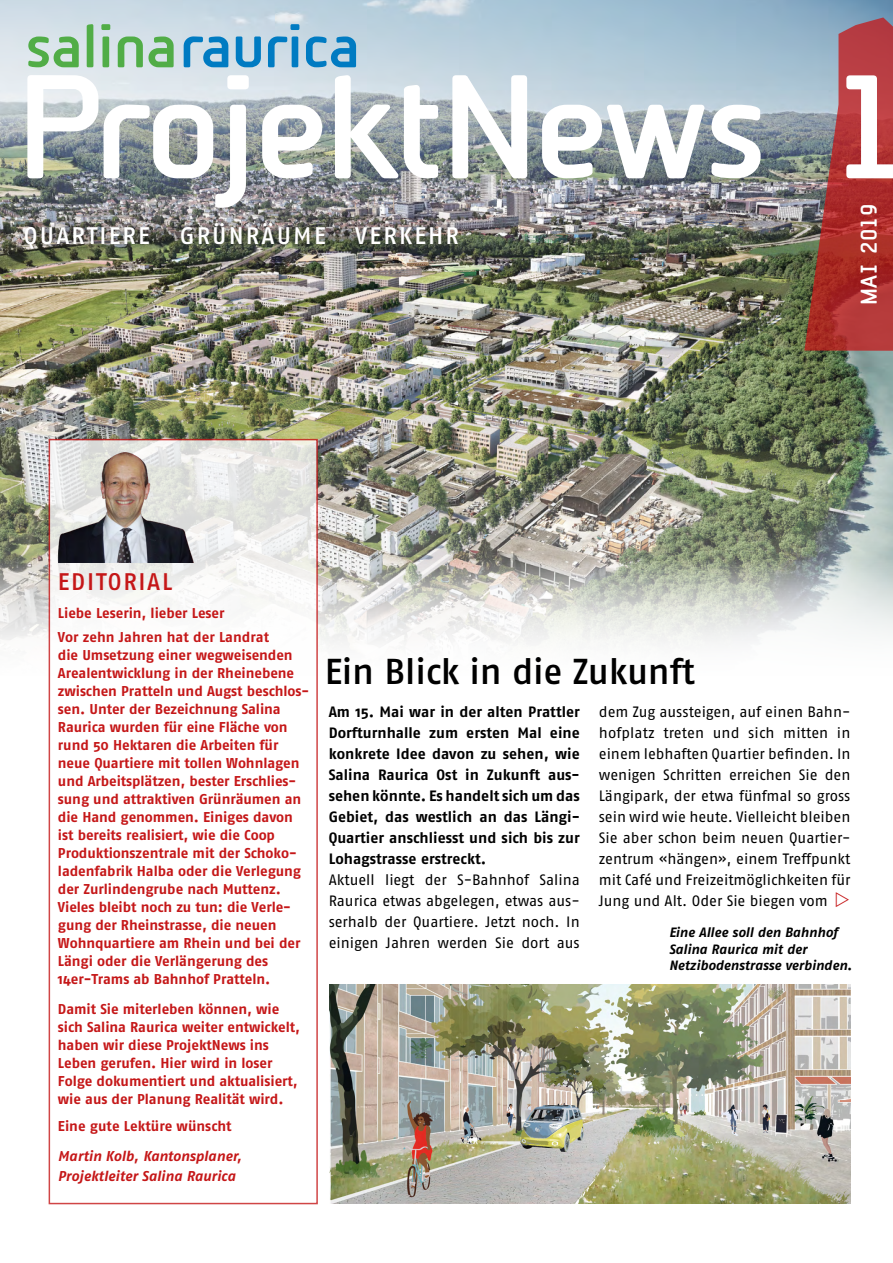
<style>
.page{position:relative;width:893px;height:1263px;background:#fff}
.page>*{position:absolute;margin:0;border:0;box-sizing:border-box;transform-origin:0 0}
.t1{font:500 36px "Fago No";letter-spacing:-.01em;color:#000}
.t2{font:500 24px "Fago No";letter-spacing:.09em;color:#fff}
.t3{font:500 24px "Fago No";letter-spacing:.07em;color:#c51718}
.t4{font:700 21.9px "Beta Sans";color:#fff}
.t5{font:15px/21px "Fago No";color:#000;text-align:justify}
.t6{font:700 15px/21px "Fago No";color:#000;text-align:justify}
.t7{font:700 14.25px/18px "Fago No";letter-spacing:-.005em;color:#c51718}
.t8{font:italic 700 14.25px/19.5px "Fago No";letter-spacing:-.005em;color:#c51718}
.t9{font:italic 700 13.5px/16.5px "Fago No";color:#000}
</style>
<div class="page">
<img style="left:0;top:0;width:893px;height:548px">
<svg style="left:804px;top:17px;width:89px;height:334px;background:#a34746"></svg>
<svg style="left:0;top:548px;width:893px;height:128px"></svg>
<div style="left:49px;top:439px;width:269px;height:765px;background:#fff;border:2px solid #c51718"></div>
<img style="left:27px;top:75px;width:866px;height:133px">
<svg style="left:184px;top:24px;width:172px;height:43px;background:#86bad8"></svg>
<svg style="left:28px;top:24px;width:146px;height:43px;background:#a5cead"></svg>
<img style="left:58px;top:434px;width:160px;height:128px">
<img style="left:330px;top:984px;width:520px;height:219px">
<img style="left:24px;top:224px;width:436px;height:22px">
<h2 class="t2" style="left:24px;top:222px;width:436px">QUARTIERE GRÜNRÄUME VERKEHR</h2>
<h3 class="t4" style="left:856px;top:305px;width:103px;rotate:-90deg">MAI 2019</h3>
<h2 class="t3" style="left:58px;top:567px;width:116px">EDITORIAL</h2>
<p class="t7" style="left:58px;top:601px;width:213px;line-height:24px">Liebe Leserin, lieber Leser<br>Vor zehn Jahren hat der Landrat</p>
<p class="t7" style="left:58px;top:646px;width:253px">die Umsetzung einer wegweisenden Arealentwicklung in der Rheinebene zwischen Pratteln und Augst beschlos&shy;sen. Unter der Bezeichnung Salina Raurica wurden für eine Fläche von rund 50 Hektaren die Arbeiten für neue Quartiere mit tollen Wohnlagen und Arbeitsplätzen, bester Erschlies&shy;sung und attraktiven Grünräumen an die Hand genommen. Einiges davon ist bereits realisiert, wie die Coop Produktionszentrale mit der Schoko&shy;ladenfabrik Halba oder die Verlegung der Zurlindengrube nach Muttenz.<br>Vieles bleibt noch zu tun: die Verle&shy;gung der Rheinstrasse, die neuen Wohnquartiere am Rhein und bei der Längi oder die Verlängerung des 14er-Trams ab Bahnhof Pratteln.</p>
<p class="t7" style="left:58px;top:1000px;width:244px">Damit Sie miterleben können, wie sich Salina Raurica weiter entwickelt, haben wir diese ProjektNews ins Leben gerufen. Hier wird in loser Folge dokumentiert und aktualisiert, wie aus der Planung Realität wird.</p>
<p class="t7" style="left:58px;top:1117px;width:175px">Eine gute Lektüre wünscht</p>
<p class="t8" style="left:58px;top:1146px;width:185px">Martin Kolb, Kantonsplaner,<br>Projektleiter Salina Raurica</p>
<h1 class="t1" style="left:325px;top:651px;width:372px">Ein Blick in die Zukunft</h1>
<p class="t6" style="left:329px;top:701px;width:253px">Am 15. Mai war in der alten Prattler Dorfturnhalle zum ersten Mal eine konkrete Idee davon zu sehen, wie Salina Raurica Ost in Zukunft aus&shy;sehen könnte. Es handelt sich um das Gebiet, das westlich an das Längi-Quartier anschliesst und sich bis zur Lohagstrasse erstreckt.</p>
<p class="t5" style="left:329px;top:869px;width:253px">Aktuell liegt der S-Bahnhof Salina Raurica etwas abgelegen, etwas aus&shy;serhalb der Quartiere. Jetzt noch. In einigen Jahren werden Sie dort aus</p>
<p class="t5" style="left:599px;top:701px;width:253px;text-align:left">dem Zug aussteigen, auf einen Bahn&shy;hofplatz treten und sich mitten in einem lebhaften Quartier befinden. In wenigen Schritten erreichen Sie den Längipark, der etwa fünfmal so gross sein wird wie heute. Vielleicht bleiben Sie aber schon beim neuen Quartier&shy;zentrum «hängen», einem Treffpunkt mit Café und Freizeitmöglichkeiten für Jung und Alt. Oder Sie biegen vom</p>
<p class="t9" style="left:669px;top:924px;width:184px">Eine Allee soll den Bahnhof<br>Salina Raurica mit der<br>Netzibodenstrasse verbinden.</p>
</div>
